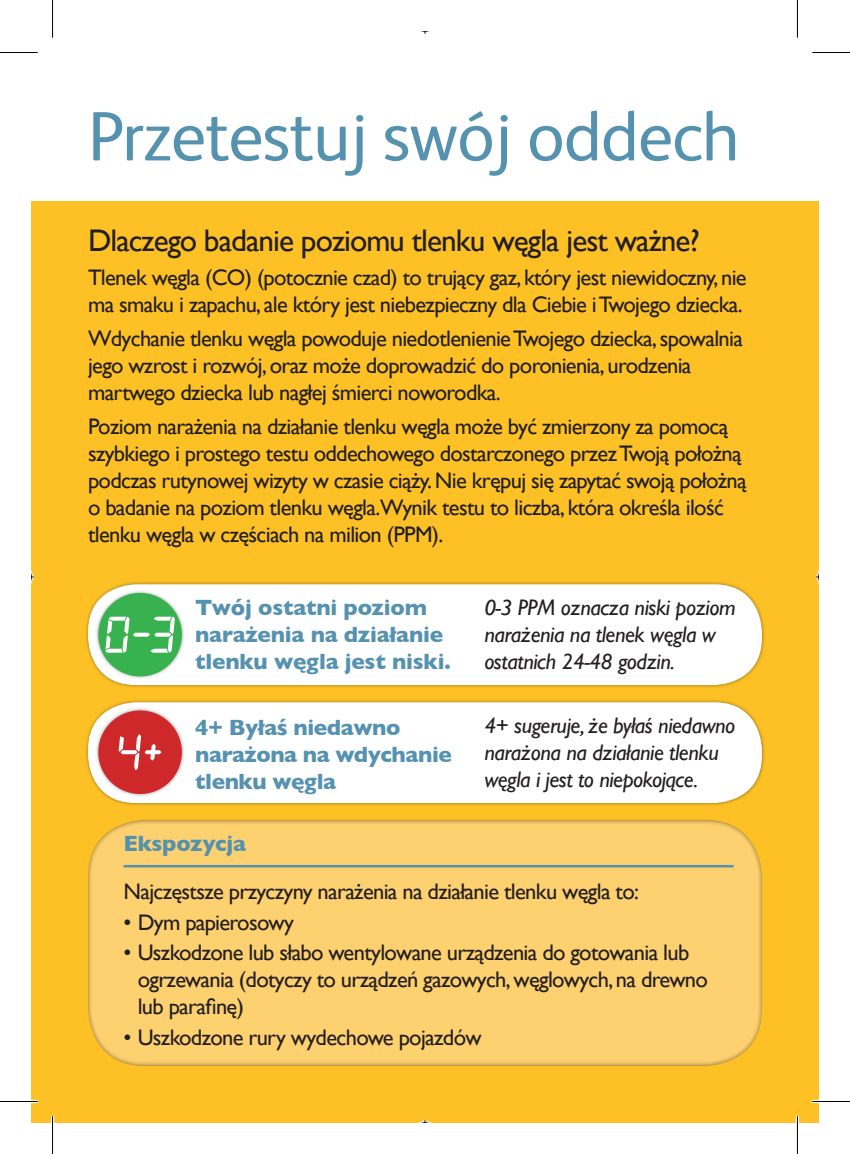
<style>
.page{position:relative;width:850px;height:1154px;background:#fff}
.page>*{position:absolute;margin:0;border:0;box-sizing:border-box;transform-origin:0 0}
.t1{font:70px "FS Albert";letter-spacing:-.01em;color:#5592b0}
.t2{font:31.25px "Gill Sans";letter-spacing:-.03em;color:#231f20}
.t3{font:22.5px/27px "Gill Sans";letter-spacing:-.03em;color:#231f20}
.t4{font:italic 22.5px/27px "Gill Sans";letter-spacing:-.02em;color:#231f20}
.t5{font:700 22.5px/27px "Gill Sans";letter-spacing:-.01em;color:#5592b0}
</style>
<div class="page">
<div style="left:31px;top:201px;width:787px;height:922px;background:#fec125"></div>
<div style="left:87px;top:818px;width:675px;height:250px;background:#231f20;opacity:.7"></div>
<hr style="left:123px;top:865px;width:610px;height:2px;background:#5592b0">
<div style="left:85px;top:581px;width:679px;height:107px;background:#231f20;opacity:.4"></div>
<div style="left:88px;top:584px;width:673px;height:101px;background:#fff;border-radius:48px"></div>
<div style="left:85px;top:699px;width:679px;height:107px;background:#231f20;opacity:.4"></div>
<div style="left:88px;top:702px;width:673px;height:101px;background:#fff;border-radius:48px"></div>
<div style="left:95px;top:589px;width:90px;height:90px;background:#231f20;opacity:.4"></div>
<div style="left:98px;top:593px;width:84px;height:83px;background:#37b24e;border-radius:50%"></div>
<svg style="left:105px;top:617px;width:70px;height:36px"></svg>
<div style="left:95px;top:707px;width:90px;height:90px;background:#231f20;opacity:.4"></div>
<div style="left:98px;top:710px;width:84px;height:84px;background:#cf282a;border-radius:50%"></div>
<svg style="left:119px;top:734px;width:42px;height:36px"></svg>
<svg style="left:421px;top:31px;width:8px;height:3px"></svg>
<svg style="left:418px;top:1120px;width:14px;height:3px"></svg>
<svg style="left:31px;top:570px;width:3px;height:14px"></svg>
<svg style="left:816px;top:563px;width:3px;height:28px"></svg>
<hr style="left:0;top:1100px;width:38px;height:3px;background:#fff">
<hr style="left:812px;top:1100px;width:37px;height:3px;background:#fff">
<hr style="left:51px;top:1116px;width:3px;height:38px;background:#fff">
<hr style="left:795px;top:1116px;width:3px;height:38px;background:#fff">
<hr style="left:0;top:52px;width:38px;height:1px;background:#000">
<hr style="left:812px;top:52px;width:37px;height:1px;background:#000">
<hr style="left:0;top:1101px;width:38px;height:1px;background:#000">
<hr style="left:812px;top:1101px;width:37px;height:1px;background:#000">
<hr style="left:52px;top:0;width:1px;height:38px;background:#000">
<hr style="left:52px;top:1116px;width:1px;height:38px;background:#000">
<hr style="left:796px;top:0;width:1px;height:38px;background:#000">
<hr style="left:796px;top:1116px;width:1px;height:38px;background:#000">
<h1 class="t1" style="left:88px;top:90px;width:653px">Przetestuj swój oddech</h1>
<h2 class="t2" style="left:88px;top:222px;width:613px">Dlaczego badanie poziomu tlenku węgla jest ważne?</h2>
<p class="t3" style="left:88px;top:263px;width:660px">Tlenek węgla (CO) (potocznie czad) to trujący gaz, który jest niewidoczny, nie ma smaku i zapachu, ale który jest niebezpieczny dla Ciebie i Twojego dziecka.</p>
<p class="t3" style="left:88px;top:324px;width:656px">Wdychanie tlenku węgla powoduje niedotlenienie Twojego dziecka, spowalnia jego wzrost i rozwój, oraz może doprowadzić do poronienia, urodzenia martwego dziecka lub nagłej śmierci noworodka.</p>
<p class="t3" style="left:88px;top:412px;width:660px">Poziom narażenia na działanie tlenku węgla może być zmierzony za pomocą szybkiego i prostego testu oddechowego dostarczonego przez Twoją położną podczas rutynowej wizyty w czasie ciąży. Nie krępuj się zapytać swoją położną o badanie na poziom tlenku węgla.Wynik testu to liczba, która określa ilość tlenku węgla w częściach na milion (PPM).</p>
<p class="t5" style="left:195px;top:594px;width:257px">Twój ostatni poziom narażenia na działanie tlenku węgla jest niski.</p>
<p class="t5" style="left:195px;top:713px;width:258px">4+ Byłaś niedawno narażona na wdychanie tlenku węgla</p>
<p class="t4" style="left:484px;top:594px;width:253px">0-3 PPM oznacza niski poziom narażenia na tlenek węgla w ostatnich 24-48 godzin.</p>
<p class="t4" style="left:484px;top:712px;width:252px">4+ sugeruje, że byłaś niedawno narażona na działanie tlenku węgla i jest to niepokojące.</p>
<p class="t5" style="left:123px;top:829px;width:124px">Ekspozycja</p>
<p class="t3" style="left:123px;top:878px;width:517px">Najczęstsze przyczyny narażenia na działanie tlenku węgla to:</p>
<p class="t3" style="left:123px;top:908px;width:172px">• Dym papierosowy</p>
<p class="t3" style="left:138px;top:939px;width:571px;text-indent:-14px">• Uszkodzone lub słabo wentylowane urządzenia do gotowania lub ogrzewania (dotyczy to urządzeń gazowych, węglowych, na drewno lub parafinę)</p>
<p class="t3" style="left:123px;top:1023px;width:359px">• Uszkodzone rury wydechowe pojazdów</p>
</div>
